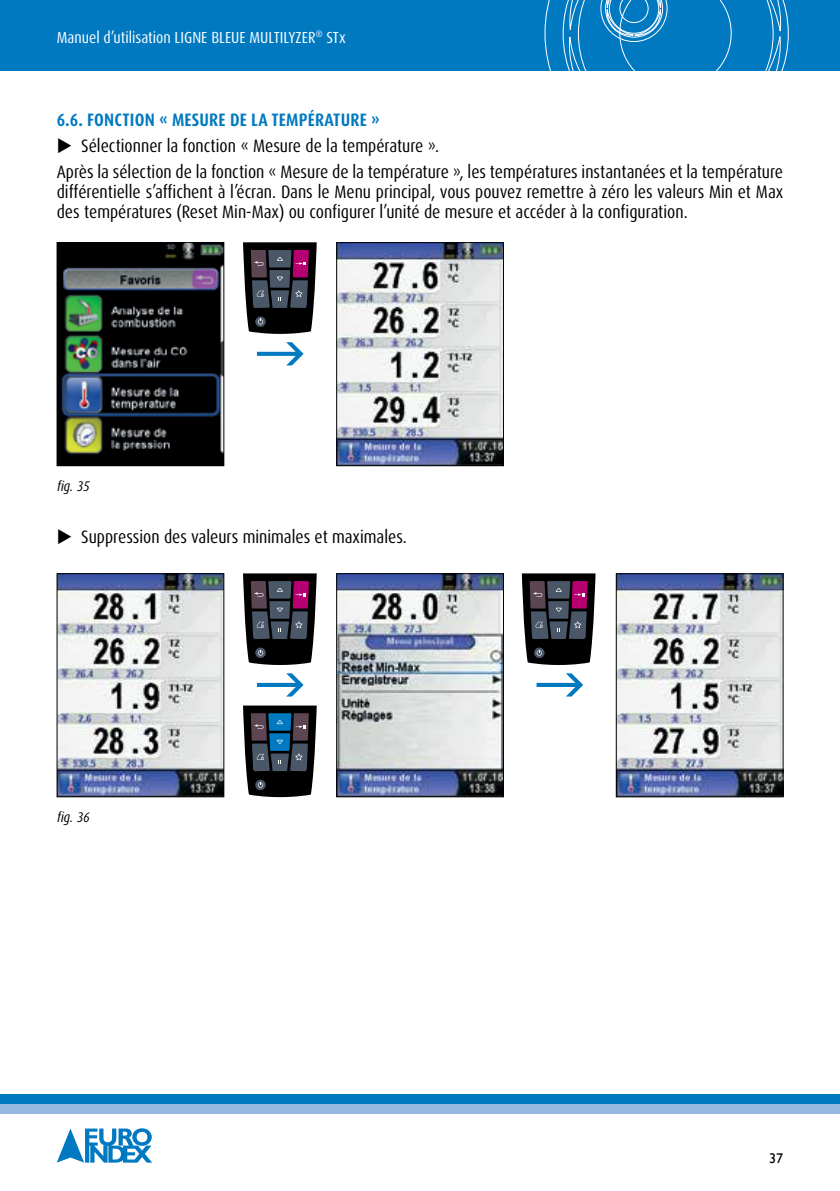
<style>
.page{position:relative;width:840px;height:1191px;background:#fff}
.page>*{position:absolute;margin:0;border:0;box-sizing:border-box;transform-origin:0 0}
.t1{font:condensed 18px/25.6px "Dax Pro";color:#000}
.t2{font:700 condensed 18px "Dax Pro";letter-spacing:.01em;color:#0079c1}
.t3{font:condensed 16px "Dax Pro";color:#fff}
.t4{font:italic condensed 14px "Dax Pro";color:#000}
.t5{font:14px "Gill Sans";color:#000}
</style>
<div class="page">
<div style="left:0;top:0;width:839px;height:71px;background:#0079c1"></div>
<svg style="left:57px;top:1128px;width:95px;height:34px"></svg>
<div style="left:0;top:1094px;width:839px;height:10px;background:#0079c1"></div>
<div style="left:0;top:1104px;width:839px;height:10px;background:#95b9e2"></div>
<svg style="left:544px;top:0;width:245px;height:71px"></svg>
<img style="left:338px;top:244px;width:163px;height:220px">
<div style="left:336px;top:242px;width:167px;height:224px;border:1px solid #000"></div>
<img style="left:59px;top:244px;width:163px;height:220px">
<div style="left:57px;top:242px;width:167px;height:224px;border:1px solid #000"></div>
<svg style="left:243px;top:242px;width:73px;height:92px"></svg>
<svg style="left:257px;top:342px;width:46px;height:23px"></svg>
<img style="left:338px;top:575px;width:163px;height:220px">
<div style="left:336px;top:573px;width:167px;height:224px;border:1px solid #000"></div>
<img style="left:617px;top:575px;width:164px;height:220px">
<div style="left:615px;top:573px;width:168px;height:224px;border:1px solid #000"></div>
<img style="left:59px;top:575px;width:163px;height:220px">
<div style="left:57px;top:573px;width:167px;height:224px;border:1px solid #000"></div>
<svg style="left:243px;top:573px;width:73px;height:92px"></svg>
<svg style="left:521px;top:573px;width:74px;height:92px"></svg>
<svg style="left:257px;top:673px;width:46px;height:23px"></svg>
<svg style="left:536px;top:673px;width:47px;height:23px"></svg>
<svg style="left:243px;top:705px;width:73px;height:92px"></svg>
<p class="t3" style="left:57px;top:27px;width:290px">Manuel d’utilisation LIGNE BLEUE MULTILYZER<sup>®</sup> STx</p>
<p class="t2" style="left:57px;top:108px;width:324px">6.6. FONCTION « MESURE DE LA TEMPÉRATURE »</p>
<p class="t1" style="left:57px;top:133px;width:727px">◆ Sélectionner la fonction « Mesure de la température ».<br>Après la sélection de la fonction « Mesure de la température », les températures instantanées et la température</p>
<p class="t1" style="left:57px;top:182px;width:727px;line-height:20.4px">différentielle s’affichent à l’écran. Dans le Menu principal, vous pouvez remettre à zéro les valeurs Min et Max des températures (Reset Min-Max) ou configurer l’unité de mesure et accéder à la configuration.</p>
<p class="t4" style="left:57px;top:477px;width:34px">fig. 35</p>
<p class="t1" style="left:57px;top:523px;width:351px">◆ Suppression des valeurs minimales et maximales.</p>
<p class="t4" style="left:57px;top:808px;width:34px">fig. 36</p>
<p class="t5" style="left:768px;top:1150px;width:15px">37</p>
</div>
